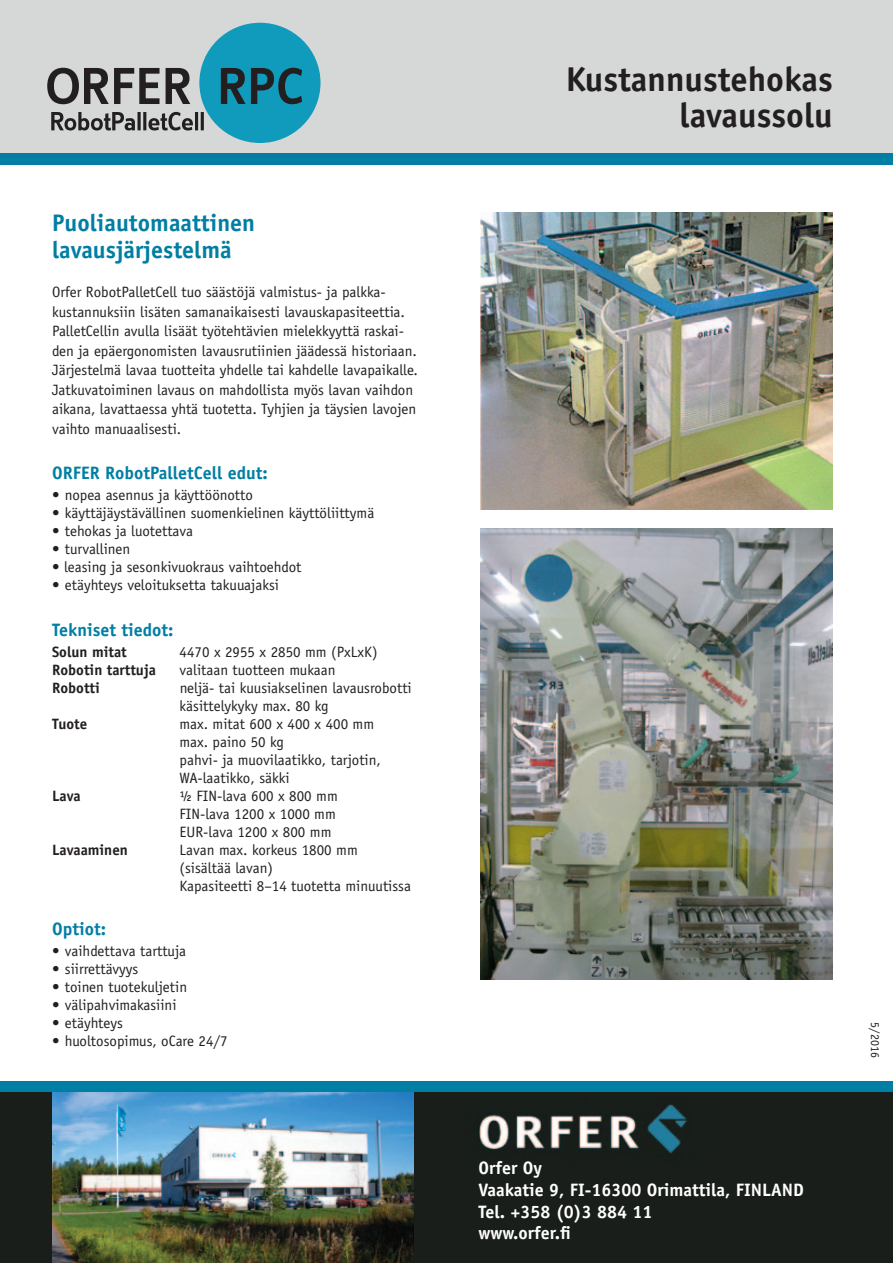
<style>
.page{position:relative;width:893px;height:1263px;background:#fff}
.page>*{position:absolute;margin:0;border:0;box-sizing:border-box;transform-origin:0 0}
.t1{font:700 34.5px "Officina Sans";color:#231f20}
.t2{font:700 24px "Officina Sans";color:#007ea3}
.t3{font:700 18px "Officina Sans";color:#fff}
.t4{font:700 18px "Officina Sans";color:#007ea3}
.t5{font:15px/19.5px "Officina Sans";color:#231f20}
.t6{font:700 15px "Officina Sans";color:#231f20}
.t7{font:12px "Officina Sans";color:#231f20}
</style>
<div class="page">
<div style="left:0;top:0;width:893px;height:154px;background:#d5d8d6"></div>
<div style="left:0;top:154px;width:893px;height:11px;background:#007ea3"></div>
<div style="left:0;top:1081px;width:893px;height:12px;background:#007ea3"></div>
<div style="left:0;top:1093px;width:893px;height:170px;background:#191e1a"></div>
<img style="left:52px;top:1093px;width:362px;height:170px">
<img style="left:478px;top:1104px;width:209px;height:50px">
<img style="left:480px;top:212px;width:353px;height:298px">
<img style="left:481px;top:528px;width:352px;height:451px">
<div style="left:199px;top:23px;width:121px;height:120px;background:#109bbc;border-radius:50%"></div>
<svg style="left:47px;top:68px;width:255px;height:36px"></svg>
<svg style="left:51px;top:112px;width:153px;height:18px"></svg>
<p class="t2" style="left:52px;top:208px;width:205px">Puoliautomaattinen</p>
<p class="t2" style="left:52px;top:235px;width:181px">lavausjärjestelmä</p>
<p class="t5" style="left:52px;top:282px;width:367px">Orfer RobotPalletCell tuo säästöjä valmistus- ja palkka&shy;kustannuksiin lisäten samanaikaisesti lavauskapasiteettia.<br>PalletCellin avulla lisäät työtehtävien mielekkyyttä raskai&shy;den ja epäergonomisten lavausrutiinien jäädessä historiaan.<br>Järjestelmä lavaa tuotteita yhdelle tai kahdelle lavapaikalle.<br>Jatkuvatoiminen lavaus on mahdollista myös lavan vaihdon aikana, lavattaessa yhtä tuotetta. Tyhjien ja täysien lavojen vaihto manuaalisesti.</p>
<p class="t4" style="left:52px;top:461px;width:217px">ORFER RobotPalletCell edut:</p>
<p class="t5" style="left:52px;top:485px;width:202px">• nopea asennus ja käyttöönotto</p>
<p class="t5" style="left:52px;top:503px;width:324px">• käyttäjäystävällinen suomenkielinen käyttöliittymä</p>
<p class="t5" style="left:52px;top:521px;width:143px">• tehokas ja luotettava</p>
<p class="t5" style="left:52px;top:539px;width:80px">• turvallinen</p>
<p class="t5" style="left:52px;top:557px;width:251px">• leasing ja sesonkivuokraus vaihtoehdot</p>
<p class="t5" style="left:52px;top:575px;width:228px">• etäyhteys veloituksetta takuuajaksi</p>
<p class="t4" style="left:52px;top:619px;width:123px">Tekniset tiedot:</p>
<p class="t6" style="left:52px;top:643px;width:76px">Solun mitat</p>
<p class="t5" style="left:180px;top:642px;width:199px">4470 x 2955 x 2850 mm (PxLxK)</p>
<p class="t6" style="left:52px;top:661px;width:105px">Robotin tarttuja</p>
<p class="t5" style="left:180px;top:660px;width:157px">valitaan tuotteen mukaan</p>
<p class="t6" style="left:52px;top:679px;width:49px">Robotti</p>
<p class="t5" style="left:180px;top:678px;width:233px">neljä- tai kuusiakselinen lavausrobotti</p>
<p class="t5" style="left:180px;top:696px;width:151px">käsittelykyky max. 80 kg</p>
<p class="t6" style="left:52px;top:715px;width:37px">Tuote</p>
<p class="t5" style="left:180px;top:714px;width:196px">max. mitat 600 x 400 x 400 mm</p>
<p class="t5" style="left:180px;top:732px;width:106px">max. paino 50 kg</p>
<p class="t5" style="left:180px;top:751px;width:203px;line-height:18px">pahvi- ja muovilaatikko, tarjotin,<br>WA-laatikko, säkki</p>
<p class="t6" style="left:52px;top:787px;width:30px">Lava</p>
<p class="t5" style="left:180px;top:786px;width:160px">½ FIN-lava 600 x 800 mm</p>
<p class="t5" style="left:180px;top:804px;width:158px">FIN-lava 1200 x 1000 mm</p>
<p class="t5" style="left:180px;top:822px;width:153px">EUR-lava 1200 x 800 mm</p>
<p class="t6" style="left:52px;top:841px;width:77px">Lavaaminen</p>
<p class="t5" style="left:180px;top:840px;width:180px">Lavan max. korkeus 1800 mm</p>
<p class="t5" style="left:180px;top:858px;width:95px">(sisältää lavan)</p>
<p class="t5" style="left:180px;top:876px;width:233px">Kapasiteetti 8–14 tuotetta minuutissa</p>
<p class="t4" style="left:52px;top:917px;width:55px">Optiot:</p>
<p class="t5" style="left:52px;top:941px;width:136px">• vaihdettava tarttuja</p>
<p class="t5" style="left:52px;top:959px;width:88px">• siirrettävyys</p>
<p class="t5" style="left:52px;top:977px;width:137px">• toinen tuotekuljetin</p>
<p class="t5" style="left:52px;top:995px;width:126px">• välipahvimakasiini</p>
<p class="t5" style="left:52px;top:1013px;width:72px">• etäyhteys</p>
<p class="t5" style="left:52px;top:1031px;width:177px">• huoltosopimus, oCare 24/7</p>
<p class="t1" style="left:566px;top:58px;width:269px">Kustannustehokas</p>
<p class="t1" style="left:679px;top:94px;width:155px">lavaussolu</p>
<p class="t3" style="left:478px;top:1157px;width:65px">Orfer Oy</p>
<p class="t3" style="left:478px;top:1179px;width:327px">Vaakatie 9, FI-16300 Orimattila, FINLAND</p>
<p class="t3" style="left:478px;top:1200px;width:176px">Tel. +358 (0)3 884 11</p>
<p class="t3" style="left:478px;top:1222px;width:94px">www.orfer.fi</p>
<p class="t7" style="left:882px;top:1022px;width:37px;rotate:90deg">5/2016</p>
</div>
